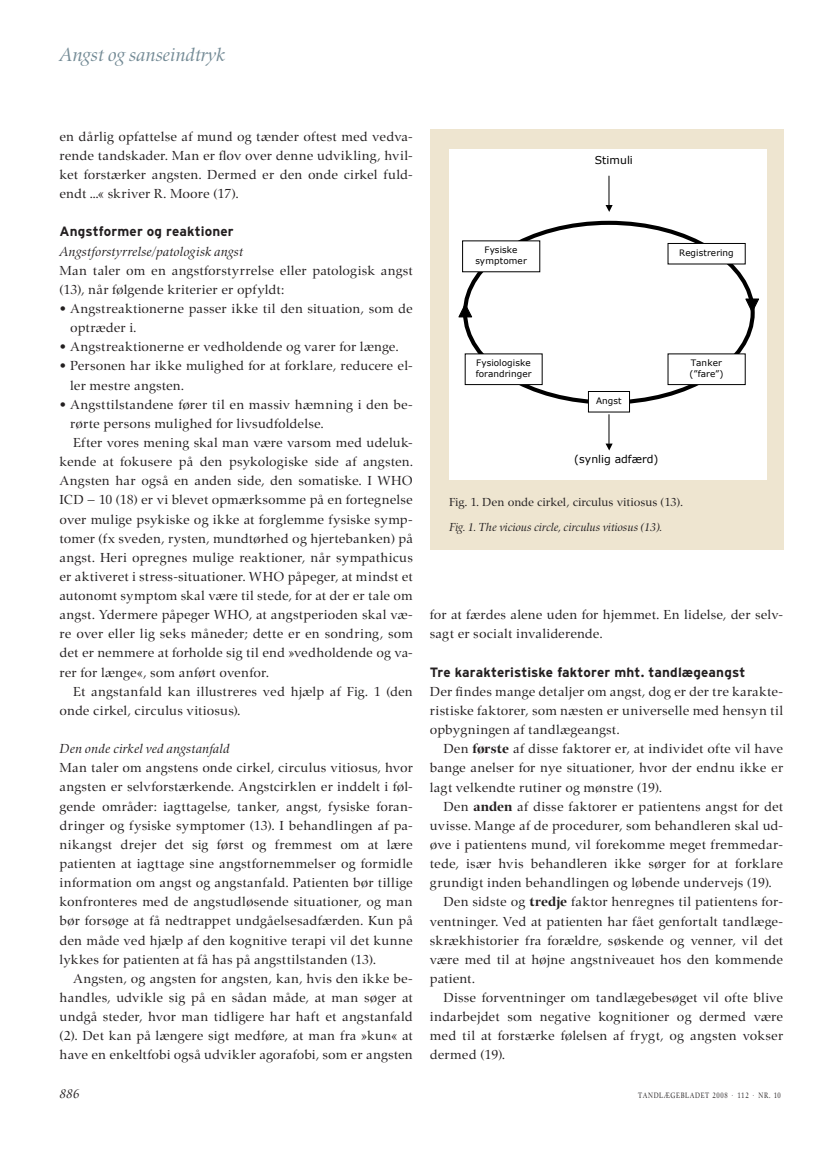
<style>
.page{position:relative;width:830px;height:1157px;background:#fff}
.page>*{position:absolute;margin:0;border:0;box-sizing:border-box;transform-origin:0 0}
.t1{font:italic 19.5px "Zapf Renaissance BEF";color:#738a95}
.t2{font:13.5px/19.2px "Zapf Renaissance BEF";letter-spacing:.01em;color:#231f20;text-align:justify}
.t3{font:700 13.5px "Interstate";letter-spacing:.01em;color:#231f20}
.t4{font:italic 13.5px "Zapf Renaissance BEF";letter-spacing:.01em;color:#231f20}
.t5{font:italic 12px "Zapf Renaissance BEF";color:#231f20}
.t6{font:12px "Zapf Renaissance BEF";color:#231f20}
.t7{font:10.8px "Verdana";letter-spacing:.005em;color:#000}
.t8{font:8.85px/10.8px "Verdana";letter-spacing:.01em;color:#000}
.t9{font:8.1px "Zapf Renaissance BEF";letter-spacing:.11em;color:#231f20;scale:.81 1}
.s1{font-weight:700}
</style>
<div class="page">
<div style="left:429px;top:130px;width:353px;height:420px;background:#eee5d0"></div>
<div style="left:449px;top:149px;width:316px;height:331px;background:#fff"></div>
<div style="left:667px;top:243px;width:78px;height:21px;border:1px solid #000"></div>
<div style="left:667px;top:353px;width:78px;height:32px;border:1px solid #000"></div>
<div style="left:464px;top:353px;width:78px;height:32px;border:1px solid #000"></div>
<svg style="left:605px;top:176px;width:7px;height:36px"></svg>
<svg style="left:605px;top:414px;width:7px;height:36px"></svg>
<div style="left:587px;top:391px;width:42px;height:21px;border:1px solid #000"></div>
<svg style="left:458px;top:303px;width:14px;height:14px"></svg>
<svg style="left:745px;top:298px;width:13px;height:15px"></svg>
<h1 class="t1" style="left:59px;top:44px;width:167px">Angst og sanseindtryk</h1>
<p class="t2" style="left:59px;top:127px;width:354px">en dårlig opfattelse af mund og tænder oftest med vedva&shy;rende tandskader. Man er flov over denne udvikling, hvil&shy;ket forstærker angsten. Dermed er den onde cirkel fuld&shy;endt …« skriver R. Moore (17).</p>
<p class="t3" style="left:59px;top:224px;width:175px">Angstformer og reaktioner</p>
<p class="t4" style="left:59px;top:244px;width:185px">Angstforstyrrelse/patologisk angst</p>
<p class="t2" style="left:59px;top:261px;width:354px">Man taler om en angstforstyrrelse eller patologisk angst (13), når følgende kriterier er opfyldt:</p>
<p class="t2" style="left:70px;top:299px;width:344px;text-indent:-11px">• Angstreaktionerne passer ikke til den situation, som de optræder i.</p>
<p class="t2" style="left:59px;top:338px;width:340px">• Angstreaktionerne er vedholdende og varer for længe.</p>
<p class="t2" style="left:70px;top:357px;width:344px;text-indent:-11px">• Personen har ikke mulighed for at forklare, reducere el&shy;ler mestre angsten.</p>
<p class="t2" style="left:59px;top:395px;width:354px">• Angsttilstandene fører til en massiv hæmning i den be-</p>
<p class="t2" style="left:70px;top:414px;width:255px">rørte persons mulighed for livsudfoldelse.</p>
<p class="t2" style="left:73px;top:433px;width:341px">Efter vores mening skal man være varsom med udeluk-</p>
<p class="t2" style="left:59px;top:452px;width:354px">kende at fokusere på den psykologiske side af angsten.</p>
<p class="t2" style="left:59px;top:471px;width:354px">Angsten har også en anden side, den somatiske. I WHO</p>
<p class="t2" style="left:59px;top:491px;width:354px">ICD – 10 (18) er vi blevet opmærksomme på en fortegnelse</p>
<p class="t2" style="left:59px;top:510px;width:354px">over mulige psykiske og ikke at forglemme fysiske symp-</p>
<p class="t2" style="left:59px;top:529px;width:354px">tomer (fx sveden, rysten, mundtørhed og hjertebanken) på</p>
<p class="t2" style="left:59px;top:548px;width:354px">angst. Heri opregnes mulige reaktioner, når sympathicus</p>
<p class="t2" style="left:59px;top:567px;width:354px">er aktiveret i stress-situationer. WHO påpeger, at mindst et</p>
<p class="t2" style="left:59px;top:586px;width:354px">autonomt symptom skal være til stede, for at der er tale om</p>
<p class="t2" style="left:59px;top:605px;width:354px">angst. Ydermere påpeger WHO, at angstperioden skal væ-</p>
<p class="t2" style="left:59px;top:624px;width:354px">re over eller lig seks måneder; dette er en sondring, som</p>
<p class="t2" style="left:59px;top:644px;width:354px">det er nemmere at forholde sig til end »vedholdende og va-</p>
<p class="t2" style="left:59px;top:663px;width:210px">rer for længe«, som anført ovenfor.</p>
<p class="t2" style="left:73px;top:682px;width:341px">Et angstanfald kan illustreres ved hjælp af Fig. 1 (den</p>
<p class="t2" style="left:59px;top:701px;width:182px">onde cirkel, circulus vitiosus).</p>
<p class="t4" style="left:59px;top:741px;width:172px">Den onde cirkel ved angstanfald</p>
<p class="t2" style="left:59px;top:758px;width:354px">Man taler om angstens onde cirkel, circulus vitiosus, hvor angsten er selvforstærkende. Angstcirklen er inddelt i føl&shy;gende områder: iagttagelse, tanker, angst, fysiske foran&shy;dringer og fysiske symptomer (13). I behandlingen af pa&shy;nikangst drejer det sig først og fremmest om at lære patienten at iagttage sine angstfornemmelser og formidle information om angst og angstanfald. Patienten bør tillige konfronteres med de angstudløsende situationer, og man bør forsøge at få nedtrappet undgåelsesadfærden. Kun på den måde ved hjælp af den kognitive terapi vil det kunne lykkes for patienten at få has på angsttilstanden (13).</p>
<p class="t2" style="left:59px;top:969px;width:354px;text-indent:14px">Angsten, og angsten for angsten, kan, hvis den ikke be&shy;handles, udvikle sig på en sådan måde, at man søger at undgå steder, hvor man tidligere har haft et angstanfald (2). Det kan på længere sigt medføre, at man fra »kun« at have en enkeltfobi også udvikler agorafobi, som er angsten</p>
<p class="t7" style="left:594px;top:156px;width:39px">Stimuli</p>
<p class="t8" style="left:484px;top:245px;width:34px">Fysiske</p>
<p class="t8" style="left:678px;top:248px;width:56px">Registrering</p>
<p class="t8" style="left:475px;top:256px;width:53px">symptomer</p>
<p class="t8" style="left:475px;top:358px;width:57px">Fysiologiske forandringer</p>
<p class="t8" style="left:595px;top:396px;width:27px">Angst</p>
<p class="t7" style="left:574px;top:455px;width:85px">(synlig adfærd)</p>
<p class="t8" style="left:689px;top:358px;width:35px">Tanker (”fare”)</p>
<p class="t6" style="left:449px;top:495px;width:235px">Fig. 1. Den onde cirkel, circulus vitiosus (13).</p>
<p class="t5" style="left:449px;top:520px;width:214px">Fig. 1. The vicious circle, circulus vitiosus (13).</p>
<p class="t2" style="left:429px;top:605px;width:354px">for at færdes alene uden for hjemmet. En lidelse, der selv&shy;sagt er socialt invaliderende.</p>
<p class="t3" style="left:429px;top:664px;width:317px">Tre karakteristiske faktorer mht. tandlægeangst</p>
<p class="t2" style="left:429px;top:682px;width:354px">Der findes mange detaljer om angst, dog er der tre karakte&shy;ristiske faktorer, som næsten er universelle med hensyn til opbygningen af tandlægeangst.</p>
<p class="t2" style="left:429px;top:739px;width:354px;text-indent:13px">Den <span class="s1">første</span> af disse faktorer er, at individet ofte vil have bange anelser for nye situationer, hvor der endnu ikke er lagt velkendte rutiner og mønstre (19).</p>
<p class="t2" style="left:443px;top:797px;width:341px">Den <span class="s1">anden</span> af disse faktorer er patientens angst for det</p>
<p class="t2" style="left:429px;top:816px;width:354px">uvisse. Mange af de procedurer, som behandleren skal ud-</p>
<p class="t2" style="left:429px;top:835px;width:354px">øve i patientens mund, vil forekomme meget fremmedar-</p>
<p class="t2" style="left:429px;top:854px;width:354px">tede, især hvis behandleren ikke sørger for at forklare</p>
<p class="t2" style="left:429px;top:873px;width:343px">grundigt inden behandlingen og løbende undervejs (19).</p>
<p class="t2" style="left:443px;top:892px;width:341px">Den sidste og <span class="s1">tredje</span> faktor henregnes til patientens for-</p>
<p class="t2" style="left:429px;top:911px;width:354px">ventninger. Ved at patienten har fået genfortalt tandlæge-</p>
<p class="t2" style="left:429px;top:931px;width:354px">skrækhistorier fra forældre, søskende og venner, vil det</p>
<p class="t2" style="left:429px;top:950px;width:354px">være med til at højne angstniveauet hos den kommende</p>
<p class="t2" style="left:429px;top:969px;width:46px">patient.</p>
<p class="t2" style="left:443px;top:988px;width:341px">Disse forventninger om tandlægebesøget vil ofte blive</p>
<p class="t2" style="left:429px;top:1007px;width:354px">indarbejdet som negative kognitioner og dermed være</p>
<p class="t2" style="left:429px;top:1026px;width:354px">med til at forstærke følelsen af frygt, og angsten vokser</p>
<p class="t2" style="left:429px;top:1045px;width:77px">dermed (19).</p>
<p class="t4" style="left:59px;top:1086px;width:22px">886</p>
<p class="t9" style="left:637px;top:1091px;width:178px">TANDLÆGEBLADET 2008 · 112 · NR. 10</p>
</div>
